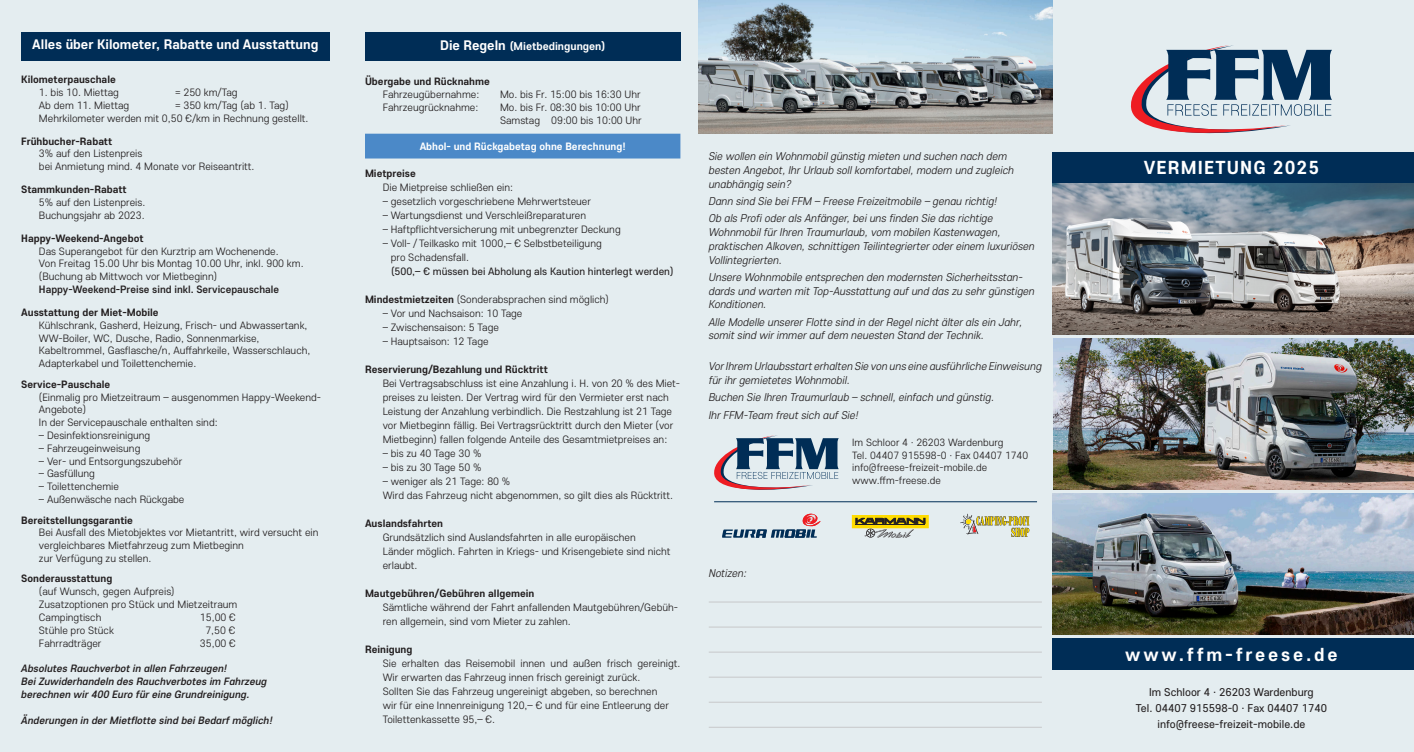
<style>
.page{position:relative;width:1414px;height:752px;background:#fff}
.page>*{position:absolute;margin:0;border:0;box-sizing:border-box;transform-origin:0 0}
.t1{font:700 18.75px "Core Sans E 65";letter-spacing:.15em;color:#fff}
.t2{font:700 18.75px "Core Sans E 65";letter-spacing:.06em;color:#fff}
.t3{font:700 13.75px "Core Sans E 65";color:#fff}
.t4{font:11.25px/13.8px "Core Sans E 35 Light It";color:#231f20}
.t5{font:11.25px/16.2px "Core Sans E 45";color:#231f20;text-align:center}
.t6{font:700 11.25px "Core Sans E 65";color:#fff}
.t7{font:300 10.62px/12.9px "Core Sans E 35";color:#231f20}
.t8{font:700 10.62px "Core Sans E 65";color:#231f20}
.t9{font:10.62px/12.9px "Core Sans E 55 Medium It";color:#231f20}
.t10{font:10.62px "Core Sans E 45";color:#231f20}
.t11{font:500 10.62px "Core Sans E 55";color:#231f20}
.t12{font:700 10.62px "Core Sans E 65";color:#fff}
.t13{font:300 10.5px/12.5px "Core Sans E 35";color:#231f20}
.s1{font-size:13.75px}
.s2{font-family:"Core Sans E 65";font-weight:700}
</style>
<div class="page">
<div style="left:0;top:0;width:1414px;height:751px;background:#e4edf0"></div>
<img style="left:1053px;top:493px;width:361px;height:141px">
<img style="left:698px;top:0;width:354px;height:133px">
<div style="left:365px;top:32px;width:315px;height:28px;background:#002d56"></div>
<div style="left:365px;top:134px;width:315px;height:24px;background:#4b89c8"></div>
<div style="left:21px;top:32px;width:309px;height:28px;background:#002d56"></div>
<div style="left:1052px;top:152px;width:362px;height:31px;background:#002d56"></div>
<div style="left:1052px;top:637px;width:362px;height:32px;background:#002d56"></div>
<svg style="left:1130px;top:45px;width:202px;height:89px"></svg>
<hr style="left:714px;top:501px;width:323px;height:1px;background:#002d56">
<svg style="left:722px;top:513px;width:98px;height:24px"></svg>
<svg style="left:854px;top:516px;width:72px;height:9px"></svg>
<div style="left:852px;top:514px;width:76px;height:13px;border:1px solid #ffdc01"></div>
<svg style="left:856px;top:518px;width:69px;height:19px"></svg>
<svg style="left:960px;top:513px;width:69px;height:23px"></svg>
<svg style="left:714px;top:435px;width:125px;height:55px"></svg>
<hr style="left:709px;top:601px;width:333px;height:1px;background:#c7c8ca">
<hr style="left:709px;top:626px;width:333px;height:1px;background:#c7c8ca">
<hr style="left:709px;top:651px;width:333px;height:1px;background:#c7c8ca">
<hr style="left:709px;top:676px;width:333px;height:1px;background:#c7c8ca">
<hr style="left:709px;top:701px;width:333px;height:1px;background:#c7c8ca">
<hr style="left:709px;top:726px;width:333px;height:1px;background:#c7c8ca">
<img style="left:1052px;top:183px;width:362px;height:151px">
<img style="left:1053px;top:338px;width:361px;height:151px">
<p class="t3" style="left:32px;top:35px;width:288px">Alles über Kilometer, Rabatte und Ausstattung</p>
<p class="t8" style="left:21px;top:72px;width:96px">Kilometerpauschale</p>
<p class="t7" style="left:39px;top:85px;width:82px">1. bis 10. Miettag</p>
<p class="t7" style="left:175px;top:85px;width:64px">= 250 km/Tag</p>
<p class="t7" style="left:39px;top:98px;width:92px">Ab dem 11. Miettag</p>
<p class="t7" style="left:39px;top:98px;width:271px;text-indent:136px">= 350 km/Tag (ab 1. Tag)<br>Mehrkilometer werden mit 0,50 €/km in Rechnung gestellt.</p>
<p class="t8" style="left:21px;top:134px;width:92px">Frühbucher-Rabatt</p>
<p class="t7" style="left:39px;top:147px;width:217px">3% auf den Listenpreis<br>bei Anmietung mind. 4 Monate vor Reiseantritt.</p>
<p class="t8" style="left:21px;top:182px;width:107px">Stammkunden-Rabatt</p>
<p class="t7" style="left:39px;top:195px;width:108px">5% auf den Listenpreis.<br>Buchungsjahr ab 2023.</p>
<p class="t8" style="left:21px;top:231px;width:124px">Happy-Weekend-Angebot</p>
<p class="t7" style="left:39px;top:244px;width:266px">Das Superangebot für den Kurztrip am Wochenende.<br>Von Freitag 15.00 Uhr bis Montag 10.00 Uhr, inkl. 900 km. (Buchung ab Mittwoch vor Mietbeginn)</p>
<p class="t11" style="left:39px;top:282px;width:242px">Happy-Weekend-Preise sind inkl. Servicepauschale</p>
<p class="t8" style="left:21px;top:305px;width:139px">Ausstattung der Miet-Mobile</p>
<p class="t7" style="left:39px;top:318px;width:273px">Kühlschrank, Gasherd, Heizung, Frisch- und Abwassertank, WW-Boiler, WC, Dusche, Radio, Sonnenmarkise, Kabeltrommel, Gasflasche/n, Auffahrkeile, Wasserschlauch, Adapterkabel und Toilettenchemie.</p>
<p class="t8" style="left:21px;top:377px;width:90px">Service-Pauschale</p>
<p class="t7" style="left:39px;top:390px;width:284px">(Einmalig pro Mietzeitraum – ausgenommen Happy-Weekend-<br>Angebote)<br>In der Servicepauschale enthalten sind:</p>
<p class="t7" style="left:39px;top:428px;width:113px">– Desinfektionsreinigung</p>
<p class="t7" style="left:39px;top:441px;width:103px">– Fahrzeugeinweisung</p>
<p class="t7" style="left:39px;top:454px;width:145px">– Ver- und Entsorgungszubehör</p>
<p class="t7" style="left:39px;top:466px;width:58px">– Gasfüllung</p>
<p class="t7" style="left:39px;top:479px;width:81px">– Toilettenchemie</p>
<p class="t7" style="left:39px;top:492px;width:147px">– Außenwäsche nach Rückgabe</p>
<p class="t8" style="left:21px;top:512px;width:113px">Bereitstellungsgarantie</p>
<p class="t7" style="left:39px;top:525px;width:281px">Bei Ausfall des Mietobjektes vor Mietantritt, wird versucht ein vergleichbares Mietfahrzeug zum Mietbeginn<br>zur Verfügung zu stellen.</p>
<p class="t8" style="left:21px;top:571px;width:93px">Sonderausstattung</p>
<p class="t7" style="left:39px;top:584px;width:200px">(auf Wunsch, gegen Aufpreis)<br>Zusatzoptionen pro Stück und Mietzeitraum<br>Campingtisch</p>
<p class="t7" style="left:200px;top:610px;width:38px">15,00 €</p>
<p class="t7" style="left:39px;top:623px;width:76px">Stühle pro Stück</p>
<p class="t7" style="left:205px;top:623px;width:32px">7,50 €</p>
<p class="t7" style="left:39px;top:635px;width:64px">Fahrradträger</p>
<p class="t7" style="left:200px;top:635px;width:38px">35,00 €</p>
<p class="t9" style="left:21px;top:661px;width:247px">Absolutes Rauchverbot in allen Fahrzeugen!<br>Bei Zuwiderhandeln des Rauchverbotes im Fahrzeug berechnen wir 400 Euro für eine Grundreinigung.</p>
<p class="t9" style="left:21px;top:712px;width:253px">Änderungen in der Mietflotte sind bei Bedarf möglich!</p>
<p class="t6" style="left:440px;top:39px;width:167px"><span class="s1">Die Regeln</span> (Mietbedingungen)</p>
<p class="t8" style="left:365px;top:74px;width:126px">Übergabe und Rücknahme</p>
<p class="t7" style="left:383px;top:87px;width:98px">Fahrzeugübernahme:</p>
<p class="t7" style="left:500px;top:87px;width:142px">Mo. bis Fr. 15:00 bis 16:30 Uhr</p>
<p class="t7" style="left:383px;top:100px;width:97px">Fahrzeugrücknahme:</p>
<p class="t7" style="left:500px;top:100px;width:143px">Mo. bis Fr. 08:30 bis 10:00 Uhr<br>Samstag 09:00 bis 10:00 Uhr</p>
<p class="t12" style="left:420px;top:139px;width:208px">Abhol- und Rückgabetag ohne Berechnung!</p>
<p class="t8" style="left:365px;top:166px;width:52px">Mietpreise</p>
<p class="t7" style="left:383px;top:180px;width:132px">Die Mietpreise schließen ein:</p>
<p class="t7" style="left:383px;top:194px;width:210px">– gesetzlich vorgeschriebene Mehrwertsteuer</p>
<p class="t7" style="left:383px;top:208px;width:205px">– Wartungsdienst und Verschleißreparaturen</p>
<p class="t7" style="left:383px;top:222px;width:239px">– Haftpflichtversicherung mit unbegrenzter Deckung</p>
<p class="t7" style="left:391px;top:235px;width:212px;line-height:14px;text-indent:-8px">– Voll- / Teilkasko mit 1000,– € Selbstbeteiligung pro Schadensfall.</p>
<p class="t10" style="left:391px;top:264px;width:284px">(500,– € müssen bei Abholung als Kaution hinterlegt werden)</p>
<p class="t7" style="left:365px;top:292px;width:245px"><span class="s2">Mindestmietzeiten</span> (Sonderabsprachen sind möglich)</p>
<p class="t7" style="left:383px;top:306px;width:141px">– Vor und Nachsaison: 10 Tage</p>
<p class="t7" style="left:383px;top:320px;width:118px">– Zwischensaison: 5 Tage</p>
<p class="t7" style="left:383px;top:334px;width:107px">– Hauptsaison: 12 Tage</p>
<p class="t8" style="left:365px;top:362px;width:184px">Reservierung/Bezahlung und Rücktritt</p>
<p class="t7" style="left:383px;top:375px;width:299px;line-height:14px">Bei Vertragsabschluss ist eine Anzahlung i. H. von 20 % des Miet&shy;preises zu leisten. Der Vertrag wird für den Vermieter erst nach Leistung der Anzahlung verbindlich. Die Restzahlung ist 21 Tage vor Mietbeginn fällig. Bei Vertragsrücktritt durch den Mieter (vor Mietbeginn) fallen folgende Anteile des Gesamtmietpreises an:</p>
<p class="t7" style="left:383px;top:446px;width:100px">– bis zu 40 Tage 30 %</p>
<p class="t7" style="left:383px;top:460px;width:100px">– bis zu 30 Tage 50 %</p>
<p class="t7" style="left:383px;top:473px;width:292px;line-height:14px">– weniger als 21 Tage: 80 %<br>Wird das Fahrzeug nicht abgenommen, so gilt dies als Rücktritt.</p>
<p class="t8" style="left:365px;top:516px;width:80px">Auslandsfahrten</p>
<p class="t7" style="left:383px;top:530px;width:289px;line-height:14px">Grundsätzlich sind Auslandsfahrten in alle europäischen<br>Länder möglich. Fahrten in Kriegs- und Krisengebiete sind nicht erlaubt.</p>
<p class="t8" style="left:365px;top:586px;width:171px">Mautgebühren/Gebühren allgemein</p>
<p class="t7" style="left:383px;top:600px;width:297px;line-height:14px">Sämtliche während der Fahrt anfallenden Mautgebühren/Gebüh&shy;ren allgemein, sind vom Mieter zu zahlen.</p>
<p class="t8" style="left:365px;top:642px;width:49px">Reinigung</p>
<p class="t7" style="left:383px;top:656px;width:299px;line-height:14px">Sie erhalten das Reisemobil innen und außen frisch gereinigt.<br>Wir erwarten das Fahrzeug innen frisch gereinigt zurück.<br>Sollten Sie das Fahrzeug ungereinigt abgeben, so berechnen<br>wir für eine Innenreinigung 120,– € und für eine Entleerung der Toilettenkassette 95,– €.</p>
<p class="t4" style="left:709px;top:149px;width:307px">Sie wollen ein Wohnmobil günstig mieten und suchen nach dem besten Angebot, Ihr Urlaub soll komfortabel, modern und zugleich unabhängig sein?</p>
<p class="t4" style="left:709px;top:192px;width:290px;line-height:17.2px">Dann sind Sie bei FFM – Freese Freizeitmobile – genau richtig!<br>Ob als Profi oder als Anfänger, bei uns finden Sie das richtige</p>
<p class="t4" style="left:709px;top:225px;width:327px">Wohnmobil für Ihren Traumurlaub, vom mobilen Kastenwagen, praktischen Alkoven, schnittigen Teilintegrierter oder einem luxuriösen<br>Vollintegrierten.</p>
<p class="t4" style="left:709px;top:269px;width:327px">Unsere Wohnmobile entsprechen den modernsten Sicherheitsstan&shy;dards und warten mit Top-Ausstattung auf und das zu sehr günstigen<br>Konditionen.</p>
<p class="t4" style="left:709px;top:314px;width:315px">Alle Modelle unserer Flotte sind in der Regel nicht älter als ein Jahr, somit sind wir immer auf dem neuesten Stand der Technik.</p>
<p class="t4" style="left:709px;top:359px;width:335px">Vor Ihrem Urlaubsstart erhalten Sie von uns eine ausführliche Einweisung für ihr gemietetes Wohnmobil.</p>
<p class="t4" style="left:709px;top:388px;width:287px;line-height:17.2px">Buchen Sie Ihren Traumurlaub – schnell, einfach und günstig.<br>Ihr FFM-Team freut sich auf Sie!</p>
<p class="t4" style="left:709px;top:565px;width:39px">Notizen:</p>
<p class="t13" style="left:852px;top:436px;width:177px">Im Schloor 4 · 26203 Wardenburg<br>Tel. 04407 915598-0 · Fax 04407 1740 info@freese-freizeit-mobile.de www.ffm-freese.de</p>
<h1 class="t2" style="left:1144px;top:155px;width:177px">VERMIETUNG 2025</h1>
<h1 class="t1" style="left:1125px;top:641px;width:214px">www.ffm-freese.de</h1>
<p class="t5" style="left:1136px;top:682px;width:193px">Im Schloor 4 · 26203 Wardenburg<br>Tel. 04407 915598-0 · Fax 04407 1740 info@freese-freizeit-mobile.de</p>
</div>
